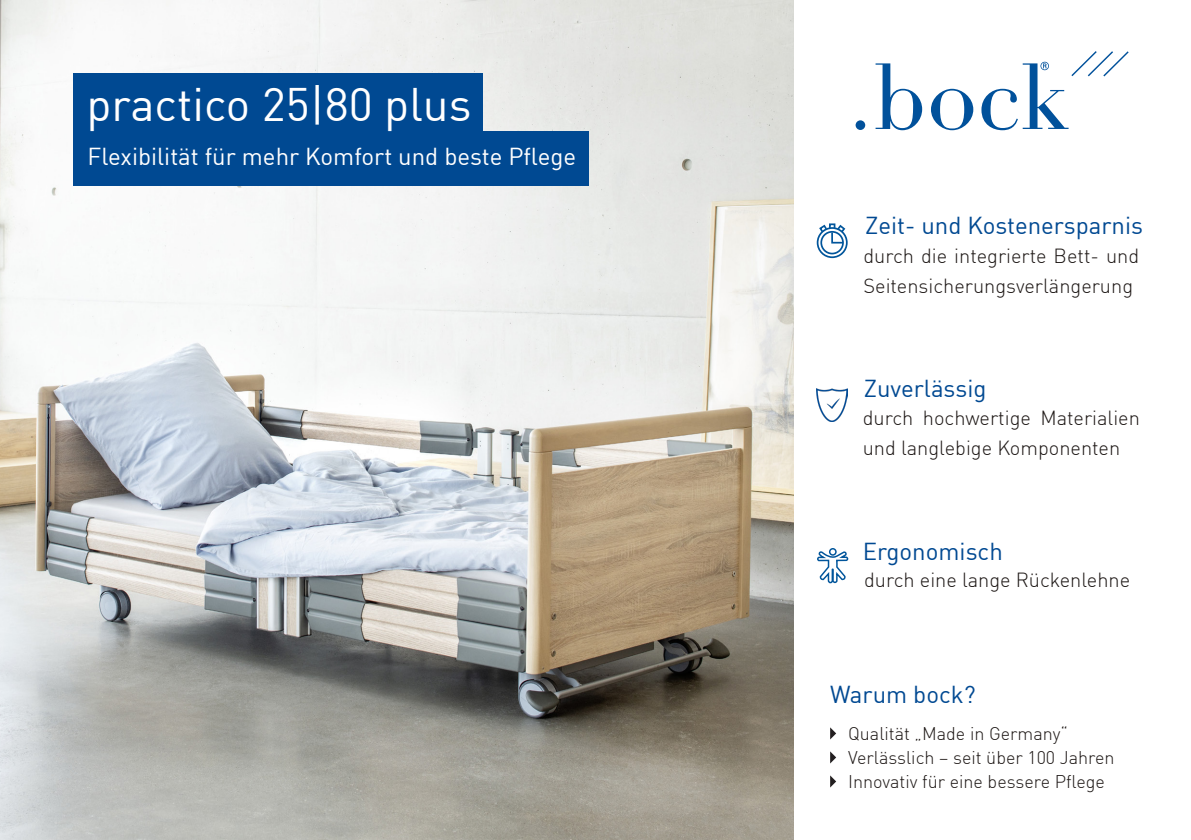
<style>
.page{position:relative;width:1191px;height:840px;background:#fff}
.page>*{position:absolute;margin:0;border:0;box-sizing:border-box;transform-origin:0 0}
.t1{font:46px "DIN Offc";color:#fff}
.t2{font:24px "DIN Offc";color:#004992}
.t3{font:24px "DIN Offc";color:#fff}
.t4{font:300 20px/30px "DIN Offc";color:#1d1715}
.t5{font:300 18px "DIN Offc";color:#1d1715}
</style>
<div class="page">
<img style="left:0;top:0;width:794px;height:839px">
<div style="left:73px;top:131px;width:515px;height:55px;background:#004992"></div>
<div style="left:73px;top:73px;width:410px;height:75px;background:#004992"></div>
<div style="left:820px;top:231px;width:24px;height:23px;border:2px solid #01559b;border-radius:50%"></div>
<div style="left:816px;top:227px;width:31px;height:31px;border:2px solid #01559b;border-radius:50%"></div>
<svg style="left:818px;top:223px;width:28px;height:21px"></svg>
<img style="left:817px;top:388px;width:30px;height:33px">
<div style="left:829px;top:547px;width:7px;height:8px;border:1px solid #01559b;border-radius:50%"></div>
<svg style="left:817px;top:549px;width:31px;height:34px"></svg>
<svg style="left:830px;top:727px;width:6px;height:12px"></svg>
<svg style="left:830px;top:751px;width:6px;height:12px"></svg>
<svg style="left:830px;top:775px;width:6px;height:12px"></svg>
<div style="left:855px;top:120px;width:10px;height:10px;background:#01519b;border-radius:50%"></div>
<svg style="left:931px;top:89px;width:42px;height:41px"></svg>
<svg style="left:875px;top:63px;width:47px;height:67px"></svg>
<svg style="left:981px;top:51px;width:147px;height:79px"></svg>
<p class="t1" style="left:86px;top:75px;width:387px">practico 25|80 plus</p>
<p class="t3" style="left:88px;top:141px;width:490px">Flexibilität für mehr Komfort und beste Pflege</p>
<p class="t2" style="left:865px;top:210px;width:279px">Zeit- und Kostenersparnis</p>
<p class="t4" style="left:863px;top:240px;width:277px">durch die integrierte Bett- und<br>Seitensicherungsverlängerung</p>
<p class="t2" style="left:863px;top:373px;width:124px">Zuverlässig</p>
<p class="t4" style="left:862px;top:402px;width:279px">durch hochwertige Materialien und langlebige Komponenten</p>
<p class="t2" style="left:862px;top:535px;width:142px">Ergonomisch</p>
<p class="t4" style="left:864px;top:564px;width:267px">durch eine lange Rückenlehne</p>
<p class="t2" style="left:830px;top:679px;width:147px">Warum bock?</p>
<p class="t5" style="left:848px;top:721px;width:221px">Qualität „Made in Germany“</p>
<p class="t5" style="left:848px;top:745px;width:268px">Verlässlich – seit über 100 Jahren</p>
<p class="t5" style="left:848px;top:769px;width:258px">Innovativ für eine bessere Pflege</p>
</div>
